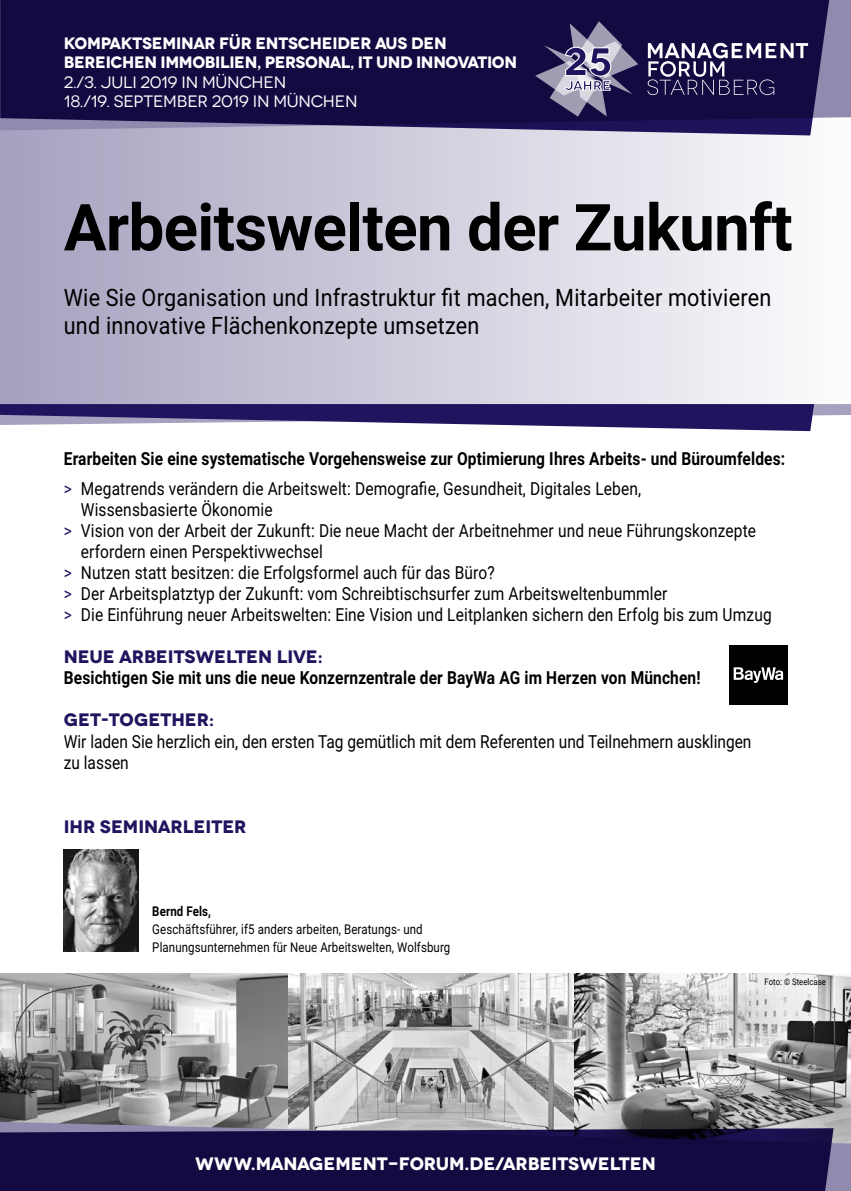
<style>
.page{position:relative;width:851px;height:1191px;background:#fff}
.page>*{position:absolute;margin:0;border:0;box-sizing:border-box;transform-origin:0 0}
.t1{font:700 64.8px "Roboto";letter-spacing:-.01em;color:#000}
.t2{font:24px/28.5px "Roboto";letter-spacing:.01em;color:#000;scale:.9 1}
.t3{font:18px/21.6px "Roboto";letter-spacing:.01em;color:#000;scale:.86 1}
.t4{font:700 18px/30px "Roboto";letter-spacing:.01em;color:#000;scale:.86 1}
.t5{font:700 18px "Novecentowide";color:#21145f}
.t6{font:700 18px "Novecentowide";letter-spacing:-.005em;color:#fff}
.t7{font:700 16.5px/19.5px "Novecentowide";letter-spacing:-.02em;color:#fff}
.t8{font:16.5px/19.5px "Novecentowide";letter-spacing:-.01em;color:#fff}
.t9{font:13.5px/18px "Roboto";letter-spacing:.01em;color:#000;scale:.85 1}
.t10{font:700 13.5px "Roboto";letter-spacing:.01em;color:#000;scale:.85 1}
.t11{font:9px "Roboto";letter-spacing:.01em;color:#000;scale:.85 1}
.s1{font-weight:400;color:#21145f}
.s2{font-weight:400}
.s3{color:#21145f}
</style>
<div class="page">
<img style="left:0;top:973px;width:850px;height:148px">
<div style="left:0;top:117px;width:850px;height:287px;background:linear-gradient(to right,#a6a0be,#fcfcfd)"></div>
<svg style="left:833px;top:0;width:17px;height:130px;background:#9a95b6"></svg>
<svg style="left:1px;top:0;width:832px;height:135px;background:#20194e"></svg>
<svg style="left:0;top:0;width:1px;height:135px"></svg>
<svg style="left:0;top:1121px;width:850px;height:70px;background:#9d9ca4"></svg>
<svg style="left:0;top:1128px;width:833px;height:63px;background:#171045"></svg>
<img style="left:64px;top:849px;width:75px;height:102px">
<div style="left:729px;top:645px;width:58px;height:60px;background:#000"></div>
<svg style="left:733px;top:667px;width:50px;height:16px"></svg>
<svg style="left:0;top:404px;width:850px;height:27px"></svg>
<svg style="left:647px;top:43px;width:161px;height:52px;background:#46406b"></svg>
<svg style="left:535px;top:21px;width:103px;height:96px;background:#565079"></svg>
<p class="t7" style="left:64px;top:33px;width:454px">KOMPAKTSEMINAR FÜR ENTSCHEIDER AUS DEN<br>BEREICHEN IMMOBILIEN, PERSONAL, IT UND INNOVATION</p>
<p class="t8" style="left:64px;top:72px;width:295px">2./3. JULI 2019 IN MÜNCHEN<br>18./19. SEPTEMBER 2019 IN MÜNCHEN</p>
<h1 class="t1" style="left:64px;top:182px;width:730px">Arbeitswelten der Zukunft</h1>
<h2 class="t2" style="left:64px;top:282px;width:787px">Wie Sie Organisation und Infrastruktur fit machen, Mitarbeiter motivieren und innovative Flächenkonzepte umsetzen</h2>
<p class="t4" style="left:64px;top:443px;width:840px">Erarbeiten Sie eine systematische Vorgehensweise zur Optimierung Ihres Arbeits- und Büroumfeldes: <span class="s1">&gt;</span> <span class="s2">Megatrends verändern die Arbeitswelt: Demografie, Gesundheit, Digitales Leben,</span></p>
<p class="t3" style="left:81px;top:498px;width:224px">Wissensbasierte Ökonomie</p>
<p class="t3" style="left:64px;top:519px;width:806px"><span class="s3">&gt;</span> Vision von der Arbeit der Zukunft: Die neue Macht der Arbeitnehmer und neue Führungskonzepte</p>
<p class="t3" style="left:81px;top:540px;width:283px">erfordern einen Perspektivwechsel</p>
<p class="t3" style="left:64px;top:561px;width:502px"><span class="s3">&gt;</span> Nutzen statt besitzen: die Erfolgsformel auch für das Büro?</p>
<p class="t3" style="left:64px;top:582px;width:703px"><span class="s3">&gt;</span> Der Arbeitsplatztyp der Zukunft: vom Schreibtischsurfer zum Arbeitsweltenbummler</p>
<p class="t3" style="left:64px;top:603px;width:824px"><span class="s3">&gt;</span> Die Einführung neuer Arbeitswelten: Eine Vision und Leitplanken sichern den Erfolg bis zum Umzug</p>
<p class="t5" style="left:64px;top:645px;width:260px">NEUE ARBEITSWELTEN LIVE:</p>
<p class="t4" style="left:64px;top:662px;width:742px">Besichtigen Sie mit uns die neue Konzernzentrale der BayWa AG im Herzen von München!</p>
<p class="t5" style="left:64px;top:708px;width:152px">GET-TOGETHER:</p>
<p class="t3" style="left:64px;top:729px;width:801px">Wir laden Sie herzlich ein, den ersten Tag gemütlich mit dem Referenten und Teilnehmern ausklingen zu lassen</p>
<p class="t5" style="left:64px;top:815px;width:184px">IHR SEMINARLEITER</p>
<p class="t10" style="left:152px;top:901px;width:71px">Bernd Fels,</p>
<p class="t9" style="left:152px;top:919px;width:352px">Geschäftsführer, if5 anders arbeiten, Beratungs- und<br>Planungsunternehmen für Neue Arbeitswelten, Wolfsburg</p>
<p class="t6" style="left:195px;top:1152px;width:462px">WWW.MANAGEMENT-FORUM.DE/ARBEITSWELTEN</p>
<p class="t11" style="left:764px;top:975px;width:74px">Foto: © Steelcase</p>
</div>
